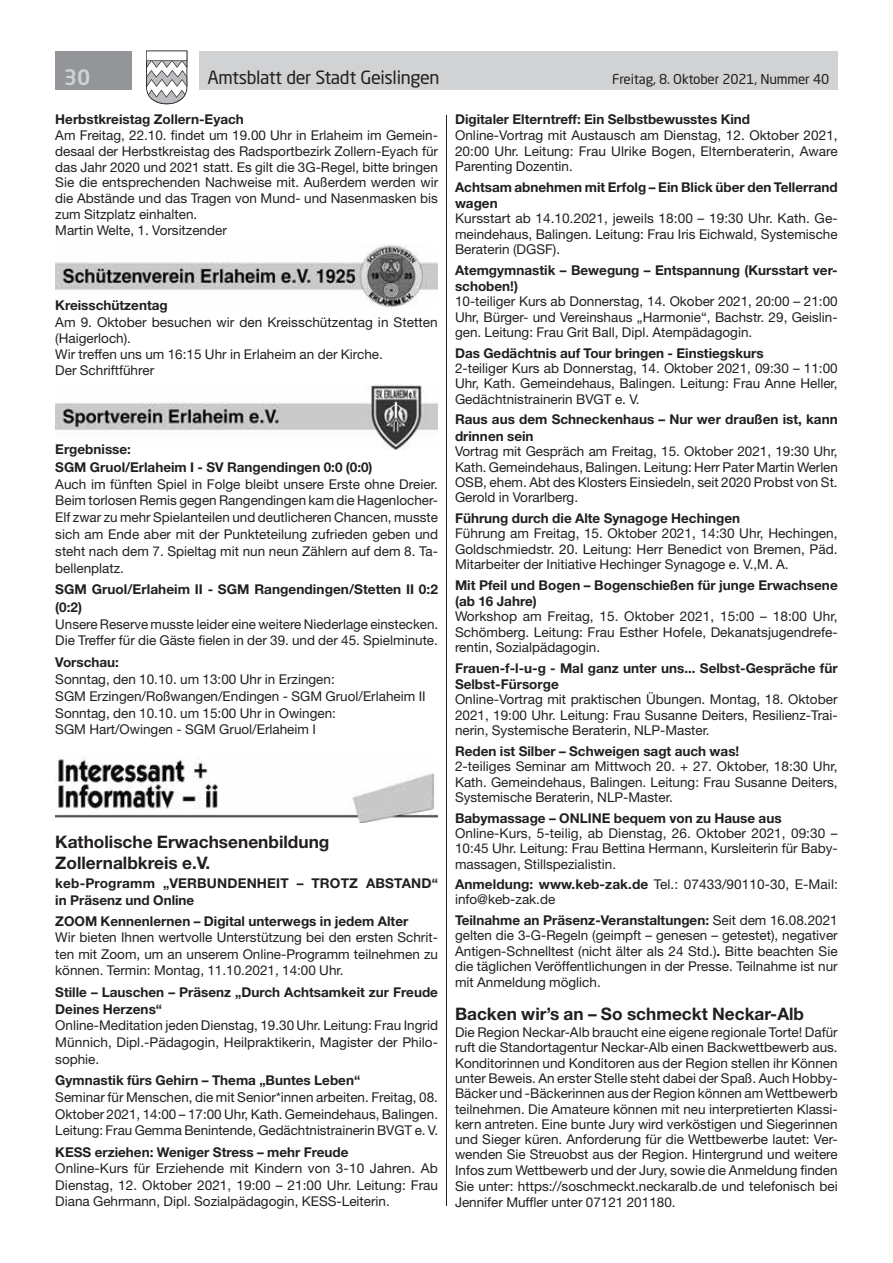
<style>
.page{position:relative;width:893px;height:1263px;background:#fff}
.page>*{position:absolute;margin:0;border:0;box-sizing:border-box;transform-origin:0 0}
.t1{font:500 21px "Neo Sans Std";color:#d1d2d4}
.t2{font:18px "Neo Sans Std";letter-spacing:-.02em;color:#231f20}
.t3{font:700 17.25px/21px "Helvetica Neue LT Std";color:#231f20}
.t4{font:13.5px/15.5px "Helvetica Neue LT Std";color:#231f20;text-align:justify}
.t5{font:700 13.5px/16.2px "Helvetica Neue LT Std";color:#231f20}
.t6{font:13.5px "Neo Sans Std";letter-spacing:-.015em;color:#231f20}
.s1{font-weight:700}
</style>
<div class="page">
<div style="left:199px;top:51px;width:639px;height:38px;background:#d1d2d4"></div>
<div style="left:55px;top:51px;width:77px;height:38px;background:#939598"></div>
<svg style="left:146px;top:51px;width:41px;height:53px"></svg>
<hr style="left:446px;top:115px;width:1px;height:1090px;background:#231f20">
<img style="left:55px;top:244px;width:383px;height:63px">
<img style="left:55px;top:385px;width:383px;height:65px">
<img style="left:55px;top:757px;width:383px;height:66px">
<h1 class="t1" style="left:64px;top:64px;width:28px">30</h1>
<h2 class="t2" style="left:207px;top:66px;width:234px">Amtsblatt der Stadt Geislingen</h2>
<p class="t6" style="left:612px;top:71px;width:218px">Freitag, 8. Oktober 2021, Nummer 40</p>
<p class="t5" style="left:55px;top:111px;width:190px">Herbstkreistag Zollern-Eyach</p>
<p class="t4" style="left:55px;top:127px;width:384px;text-align:left">Am Freitag, 22.10. findet um 19.00 Uhr in Erlaheim im Gemein&shy;desaal der Herbstkreistag des Radsportbezirk Zollern-Eyach für das Jahr 2020 und 2021 statt. Es gilt die 3G-Regel, bitte bringen Sie die entsprechenden Nachweise mit. Außerdem werden wir die Abstände und das Tragen von Mund- und Nasenmasken bis zum Sitzplatz einhalten.<br>Martin Welte, 1. Vorsitzender</p>
<p class="t5" style="left:455px;top:111px;width:297px">Digitaler Elterntreff: Ein Selbstbewusstes Kind</p>
<p class="t4" style="left:455px;top:127px;width:384px">Online-Vortrag mit Austausch am Dienstag, 12. Oktober 2021, 20:00 Uhr. Leitung: Frau Ulrike Bogen, Elternberaterin, Aware Parenting Dozentin.</p>
<p class="t5" style="left:455px;top:178px;width:384px">Achtsam abnehmen mit Erfolg – Ein Blick über den Tellerrand wagen</p>
<p class="t4" style="left:455px;top:210px;width:384px">Kursstart ab 14.10.2021, jeweils 18:00 – 19:30 Uhr. Kath. Ge&shy;meindehaus, Balingen. Leitung: Frau Iris Eichwald, Systemische Beraterin (DGSF).</p>
<p class="t5" style="left:455px;top:261px;width:384px">Atemgymnastik – Bewegung – Entspannung (Kursstart ver&shy;schoben!)</p>
<p class="t4" style="left:455px;top:293px;width:384px">10-teiliger Kurs ab Donnerstag, 14. Okober 2021, 20:00 – 21:00<br>Uhr, Bürger- und Vereinshaus „Harmonie“, Bachstr. 29, Geislin&shy;gen. Leitung: Frau Grit Ball, Dipl. Atempädagogin.</p>
<p class="t5" style="left:455px;top:344px;width:310px">Das Gedächtnis auf Tour bringen - Einstiegskurs</p>
<p class="t4" style="left:455px;top:360px;width:384px">2-teiliger Kurs ab Donnerstag, 14. Oktober 2021, 09:30 – 11:00<br>Uhr, Kath. Gemeindehaus, Balingen. Leitung: Frau Anne Heller, Gedächtnistrainerin BVGT e. V.</p>
<p class="t5" style="left:455px;top:411px;width:384px">Raus aus dem Schneckenhaus – Nur wer draußen ist, kann drinnen sein</p>
<p class="t4" style="left:455px;top:443px;width:384px">Vortrag mit Gespräch am Freitag, 15. Oktober 2021, 19:30 Uhr, Kath. Gemeindehaus, Balingen. Leitung: Herr Pater Martin Werlen OSB, ehem. Abt des Klosters Einsiedeln, seit 2020 Probst von St.<br>Gerold in Vorarlberg.</p>
<p class="t5" style="left:455px;top:510px;width:287px">Führung durch die Alte Synagoge Hechingen</p>
<p class="t4" style="left:455px;top:526px;width:384px">Führung am Freitag, 15. Oktober 2021, 14:30 Uhr, Hechingen, Goldschmiedstr. 20. Leitung: Herr Benedict von Bremen, Päd.<br>Mitarbeiter der Initiative Hechinger Synagoge e. V.,M. A.</p>
<p class="t5" style="left:455px;top:576px;width:384px">Mit Pfeil und Bogen – Bogenschießen für junge Erwachsene (ab 16 Jahre)</p>
<p class="t4" style="left:455px;top:609px;width:384px">Workshop am Freitag, 15. Oktober 2021, 15:00 – 18:00 Uhr, Schömberg. Leitung: Frau Esther Hofele, Dekanatsjugendrefe&shy;rentin, Sozialpädagogin.</p>
<p class="t5" style="left:455px;top:659px;width:384px">Frauen-f-l-u-g - Mal ganz unter uns... Selbst-Gespräche für<br>Selbst-Fürsorge</p>
<p class="t4" style="left:455px;top:692px;width:384px">Online-Vortrag mit praktischen Übungen. Montag, 18. Oktober 2021, 19:00 Uhr. Leitung: Frau Susanne Deiters, Resilienz-Trai&shy;nerin, Systemische Beraterin, NLP-Master.</p>
<p class="t5" style="left:455px;top:742px;width:286px">Reden ist Silber – Schweigen sagt auch was!</p>
<p class="t4" style="left:455px;top:758px;width:384px">2-teiliges Seminar am Mittwoch 20. + 27. Oktober, 18:30 Uhr, Kath. Gemeindehaus, Balingen. Leitung: Frau Susanne Deiters, Systemische Beraterin, NLP-Master.</p>
<p class="t5" style="left:455px;top:809px;width:328px">Babymassage – ONLINE bequem von zu Hause aus</p>
<p class="t4" style="left:455px;top:825px;width:384px">Online-Kurs, 5-teilig, ab Dienstag, 26. Oktober 2021, 09:30 – 10:45 Uhr. Leitung: Frau Bettina Hermann, Kursleiterin für Baby&shy;massagen, Stillspezialistin.</p>
<p class="t4" style="left:455px;top:876px;width:384px"><span class="s1">Anmeldung: www.keb-zak.de</span> Tel.: 07433/90110-30, E-Mail: info@keb-zak.de</p>
<p class="t4" style="left:455px;top:912px;width:384px"><span class="s1">Teilnahme an Präsenz-Veranstaltungen:</span> Seit dem 16.08.2021 gelten die 3-G-Regeln (geimpft – genesen – getestet), negativer Antigen-Schnelltest (nicht älter als 24 Std.)<span class="s1">.</span> Bitte beachten Sie die täglichen Veröffentlichungen in der Presse. Teilnahme ist nur mit Anmeldung möglich.</p>
<p class="t3" style="left:455px;top:1002px;width:351px">Backen wir’s an – So schmeckt Neckar-Alb</p>
<p class="t4" style="left:455px;top:1024px;width:384px">Die Region Neckar-Alb braucht eine eigene regionale Torte! Dafür ruft die Standortagentur Neckar-Alb einen Backwettbewerb aus.<br>Konditorinnen und Konditoren aus der Region stellen ihr Können unter Beweis. An erster Stelle steht dabei der Spaß. Auch Hobby-Bäcker und -Bäckerinnen aus der Region können am Wettbewerb teilnehmen. Die Amateure können mit neu interpretierten Klassi&shy;kern antreten. Eine bunte Jury wird verköstigen und Siegerinnen und Sieger küren. Anforderung für die Wettbewerbe lautet: Ver&shy;wenden Sie Streuobst aus der Region. Hintergrund und weitere Infos zum Wettbewerb und der Jury, sowie die Anmeldung finden Sie unter: https://soschmeckt.neckaralb.de und telefonisch bei Jennifer Muffler unter 07121 201180.</p>
<p class="t5" style="left:55px;top:297px;width:114px">Kreisschützentag</p>
<p class="t4" style="left:55px;top:313px;width:384px;line-height:16.2px;text-align:left">Am 9. Oktober besuchen wir den Kreisschützentag in Stetten (Haigerloch).<br>Wir treffen uns um 16:15 Uhr in Erlaheim an der Kirche.<br>Der Schriftführer</p>
<p class="t5" style="left:55px;top:440px;width:319px;line-height:17.5px">Ergebnisse:<br>SGM Gruol/Erlaheim I - SV Rangendingen 0:0 (0:0)</p>
<p class="t4" style="left:55px;top:475px;width:384px;line-height:16.8px">Auch im fünften Spiel in Folge bleibt unsere Erste ohne Dreier.<br>Beim torlosen Remis gegen Rangendingen kam die Hagenlocher-Elf zwar zu mehr Spielanteilen und deutlicheren Chancen, musste sich am Ende aber mit der Punkteteilung zufrieden geben und steht nach dem 7. Spieltag mit nun neun Zählern auf dem 8. Ta&shy;bellenplatz.</p>
<p class="t5" style="left:55px;top:580px;width:384px;line-height:17.5px">SGM Gruol/Erlaheim II - SGM Rangendingen/Stetten II 0:2 (0:2)</p>
<p class="t4" style="left:55px;top:615px;width:384px;line-height:16.8px">Unsere Reserve musste leider eine weitere Niederlage einstecken.<br>Die Treffer für die Gäste fielen in der 39. und der 45. Spielminute.</p>
<p class="t5" style="left:55px;top:654px;width:65px">Vorschau:</p>
<p class="t4" style="left:55px;top:671px;width:372px;line-height:16.8px;text-align:left">Sonntag, den 10.10. um 13:00 Uhr in Erzingen:<br>SGM Erzingen/Roßwangen/Endingen - SGM Gruol/Erlaheim II Sonntag, den 10.10. um 15:00 Uhr in Owingen:<br>SGM Hart/Owingen - SGM Gruol/Erlaheim I</p>
<p class="t3" style="left:55px;top:831px;width:276px">Katholische Erwachsenenbildung<br>Zollernalbkreis e.V.</p>
<p class="t5" style="left:55px;top:874px;width:384px;line-height:17px">keb-Programm „VERBUNDENHEIT – TROTZ ABSTAND“ in Präsenz und Online</p>
<p class="t5" style="left:55px;top:913px;width:355px">ZOOM Kennenlernen – Digital unterwegs in jedem Alter</p>
<p class="t4" style="left:55px;top:929px;width:384px;line-height:16.4px">Wir bieten Ihnen wertvolle Unterstützung bei den ersten Schrit&shy;ten mit Zoom, um an unserem Online-Programm teilnehmen zu können. Termin: Montag, 11.10.2021, 14:00 Uhr.</p>
<p class="t5" style="left:55px;top:983px;width:384px;line-height:17.2px">Stille – Lauschen – Präsenz „Durch Achtsamkeit zur Freude<br>Deines Herzens“</p>
<p class="t4" style="left:55px;top:1017px;width:384px;line-height:16.6px">Online-Meditation jeden Dienstag, 19.30 Uhr. Leitung: Frau Ingrid Münnich, Dipl.-Pädagogin, Heilpraktikerin, Magister der Philo&shy;sophie.</p>
<p class="t5" style="left:55px;top:1072px;width:306px">Gymnastik fürs Gehirn – Thema „Buntes Leben“</p>
<p class="t4" style="left:55px;top:1089px;width:384px;line-height:16.6px">Seminar für Menschen, die mit Senior*innen arbeiten. Freitag, 08.<br>Oktober 2021, 14:00 – 17:00 Uhr, Kath. Gemeindehaus, Balingen.<br>Leitung: Frau Gemma Benintende, Gedächtnistrainerin BVGT e. V.</p>
<p class="t5" style="left:55px;top:1143px;width:295px">KESS erziehen: Weniger Stress – mehr Freude</p>
<p class="t4" style="left:55px;top:1160px;width:384px;line-height:16.4px">Online-Kurs für Erziehende mit Kindern von 3-10 Jahren. Ab Dienstag, 12. Oktober 2021, 19:00 – 21:00 Uhr. Leitung: Frau Diana Gehrmann, Dipl. Sozialpädagogin, KESS-Leiterin.</p>
</div>
